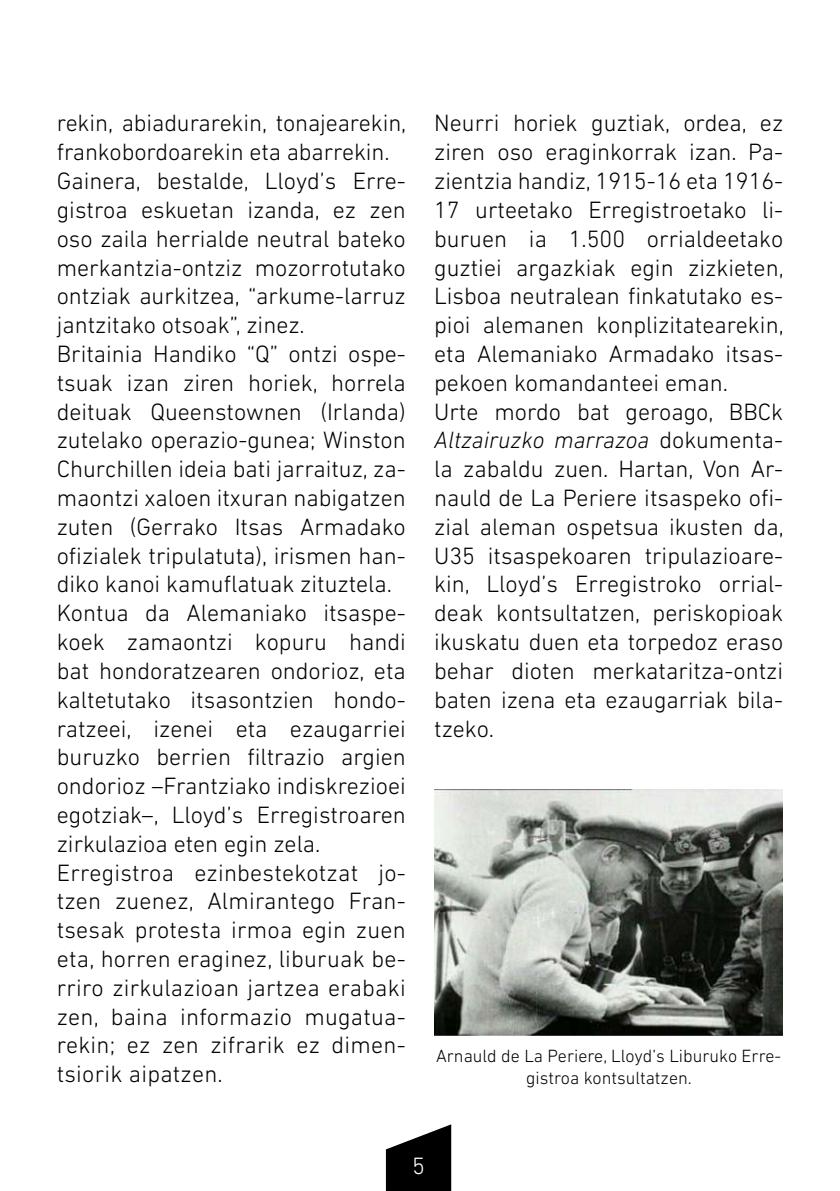
<style>
.page{position:relative;width:840px;height:1191px;background:#fff}
.page>*{position:absolute;margin:0;border:0;box-sizing:border-box;transform-origin:0 0}
.t1{font:300 24px/28.8px "DIN Next LT Pro";color:#000}
.t2{font:300 24px "DIN Next LT Pro";color:#fff}
.t3{font:300 18px/21.6px "DIN Next LT Pro";color:#000;text-align:center}
.s1{font-style:italic}
</style>
<div class="page">
<svg style="left:385px;top:1124px;width:66px;height:67px"></svg>
<img style="left:434px;top:789px;width:348px;height:246px">
<p class="t1" style="left:57px;top:109px;width:351px">rekin, abiadurarekin, tonajearekin, frankobordoarekin eta abarrekin.<br>Gainera, bestalde, Lloyd’s Erre&shy;gistroa eskuetan izanda, ez zen oso zaila herrialde neutral bateko merkantzia-ontziz mozorrotutako ontziak aurkitzea, “arkume-larruz jantzitako otsoak”, zinez.<br>Britainia Handiko “Q” ontzi ospe&shy;tsuak izan ziren horiek, horrela deituak Queenstownen (Irlanda) zutelako operazio-gunea; Winston Churchillen ideia bati jarraituz, za&shy;maontzi xaloen itxuran nabigatzen zuten (Gerrako Itsas Armadako ofizialek tripulatuta), irismen han&shy;diko kanoi kamuflatuak zituztela.<br>Kontua da Alemaniako itsaspe&shy;koek zamaontzi kopuru handi bat hondoratzearen ondorioz, eta kaltetutako itsasontzien hondo&shy;ratzeei, izenei eta ezaugarriei buruzko berrien filtrazio argien ondorioz –Frantziako indiskrezioei egotziak–, Lloyd’s Erregistroaren zirkulazioa eten egin zela.<br>Erregistroa ezinbestekotzat jo&shy;tzen zuenez, Almirantego Fran&shy;tsesak protesta irmoa egin zuen eta, horren eraginez, liburuak be&shy;rriro zirkulazioan jartzea erabaki zen, baina informazio mugatua&shy;rekin; ez zen zifrarik ez dimen&shy;tsiorik aipatzen.</p>
<p class="t1" style="left:434px;top:109px;width:351px">Neurri horiek guztiak, ordea, ez ziren oso eraginkorrak izan. Pa&shy;zientzia handiz, 1915-16 eta 1916-<br>17 urteetako Erregistroetako li&shy;buruen ia 1.500 orrialdeetako guztiei argazkiak egin zizkieten,<br>Lisboa neutralean finkatutako es&shy;pioi alemanen konplizitatearekin, eta Alemaniako Armadako itsas&shy;pekoen komandanteei eman.<br>Urte mordo bat geroago, BBCk<br><span class="s1">Altzairuzko marrazoa</span> dokumenta&shy;la zabaldu zuen. Hartan, Von Ar&shy;nauld de La Periere itsaspeko ofi&shy;zial aleman ospetsua ikusten da,<br>U35 itsaspekoaren tripulazioare&shy;kin, Lloyd’s Erregistroko orrial&shy;deak kontsultatzen, periskopioak ikuskatu duen eta torpedoz eraso behar dioten merkataritza-ontzi baten izena eta ezaugarriak bila&shy;tzeko.</p>
<p class="t3" style="left:436px;top:1045px;width:346px">Arnauld de La Periere, Lloyd’s Liburuko Erre&shy;gistroa kontsultatzen.</p>
<p class="t2" style="left:412px;top:1152px;width:14px">5</p>
</div>
